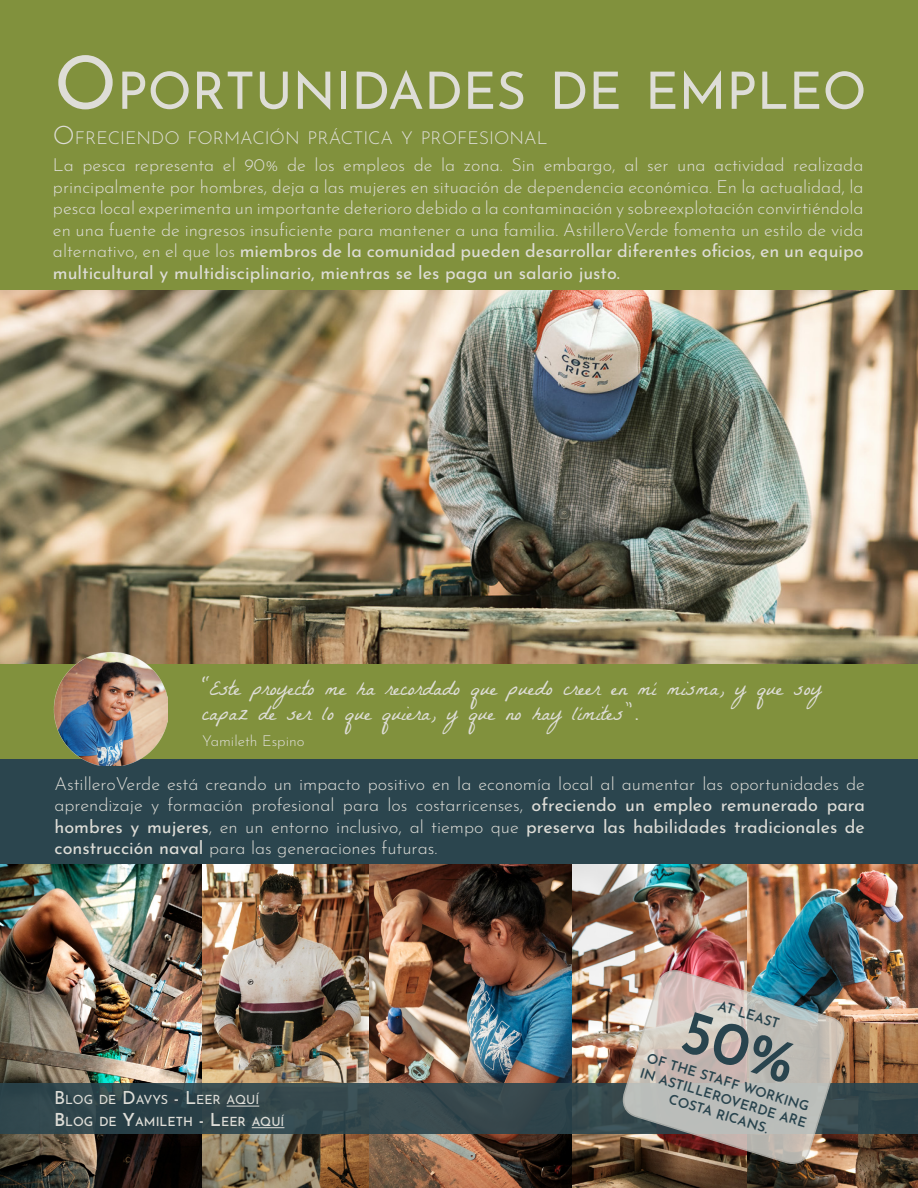
<style>
.page{position:relative;width:918px;height:1188px;background:#fff}
.page>*{position:absolute;margin:0;border:0;box-sizing:border-box;transform-origin:0 0}
.t1{font:51.45px "Josefin Sans";color:#deddd7}
.t2{font:21px/25.5px "La Belle Aurore";color:#deddd7}
.t3{font:300 18px/21.6px "Josefin Sans";color:#deddd7;text-align:justify}
.t4{font:300 17.85px "Josefin Sans";color:#deddd7}
.t5{font:300 15px "Josefin Sans";color:#deddd7}
.t6{font:600 13.95px "Josefin Sans";color:#29444e}
.t7{font:600 13.5px/16.5px "Josefin Sans";color:#29444e;text-align:center}
.t8{font:500 12.6px/21.6px "Josefin Sans";color:#deddd7}
.s1{font-size:73.5px}
.s2{font-size:25.5px}
.s3{font-weight:400}
.s4{font-weight:400;font-size:18px}
.s5{font-size:18px}
</style>
<div class="page">
<div style="left:0;top:662px;width:918px;height:100px;background:#81913d"></div>
<div style="left:0;top:0;width:918px;height:290px;background:#81913d"></div>
<img style="left:0;top:863px;width:572px;height:325px">
<img style="left:740px;top:863px;width:178px;height:325px">
<img style="left:563px;top:864px;width:183px;height:324px">
<div style="left:0;top:1084px;width:918px;height:50px;background:linear-gradient(to bottom,#34484d,#31464c)"></div>
<hr style="left:227px;top:1106px;width:32px;height:1px;background:#deddd7">
<hr style="left:252px;top:1127px;width:32px;height:1px;background:#deddd7">
<img style="left:619px;top:966px;width:229px;height:202px">
<img style="left:0;top:290px;width:917px;height:373px">
<div style="left:0;top:759px;width:917px;height:104px;background:#2b454e"></div>
<img style="left:53px;top:652px;width:114px;height:114px">
<svg style="left:680px;top:1011px;width:117px;height:73px;background:#c7bfb8"></svg>
<h1 class="t1" style="left:54px;top:52px;width:814px"><span class="s1">O</span>PORTU NIDADES DE EM PLEO</h1>
<p class="t4" style="left:53px;top:124px;width:496px"><span class="s2">O</span> FRECIENDO FORMACIÓN PRÁCTICA Y PROFESIONAL</p>
<p class="t3" style="left:53px;top:152px;width:812px">La pesca representa el 90% de los empleos de la zona. Sin embargo, al ser una actividad realizada principalmente por hombres, deja a las mujeres en situación de dependencia económica. En la actualidad, la pesca local experimenta un importante deterioro debido a la contaminación y sobreexplotación convirtiéndola en una fuente de ingresos insuficiente para mantener a una familia. AstilleroVerde fomenta un estilo de vida alternativo, en el que los <span class="s3">miembros de la comunidad pueden desarrollar diferentes oficios, en un equipo multicultural y multidisciplinario, mientras se les paga un salario justo.</span></p>
<p class="t2" style="left:202px;top:675px;width:621px">“Este proyecto me ha recordado que puedo creer en mí misma, y que soy capaz de ser lo que quiera, y que no hay límites”.</p>
<p class="t5" style="left:202px;top:729px;width:104px">Yamileth Espino</p>
<p class="t3" style="left:54px;top:771px;width:812px">AstilleroVerde está creando un impacto positivo en la economía local al aumentar las oportunidades de aprendizaje y formación profesional para los costarricenses, <span class="s3">ofreciendo un empleo remunerado para hombres y mujeres</span>, en un entorno inclusivo, al tiempo que <span class="s3">preserva las habilidades tradicionales de construcción naval</span> para las generaciones futuras.</p>
<p class="t8" style="left:54px;top:1088px;width:232px"><span class="s4">B</span><span class="s3">LOG DE</span> <span class="s4">D</span><span class="s3">AVYS</span> <span class="s4">- L</span><span class="s3">EER AQU Í<br></span><span class="s5">B</span>LOG DE <span class="s5">Y</span>AMILETH <span class="s5">- L</span>EER AQU<span class="s3">Í</span></p>
<p class="t6" style="left:722px;top:995px;width:65px;rotate:17deg">AT LEAST</p>
<p class="t7" style="left:650px;top:1048px;width:171px;rotate:17deg">OF THE STAFF WORKING</p>
<p class="t7" style="left:643px;top:1064px;width:175px;rotate:17deg">IN ASTILLEROVERDE ARE<br>COSTA RICANS.</p>
</div>
